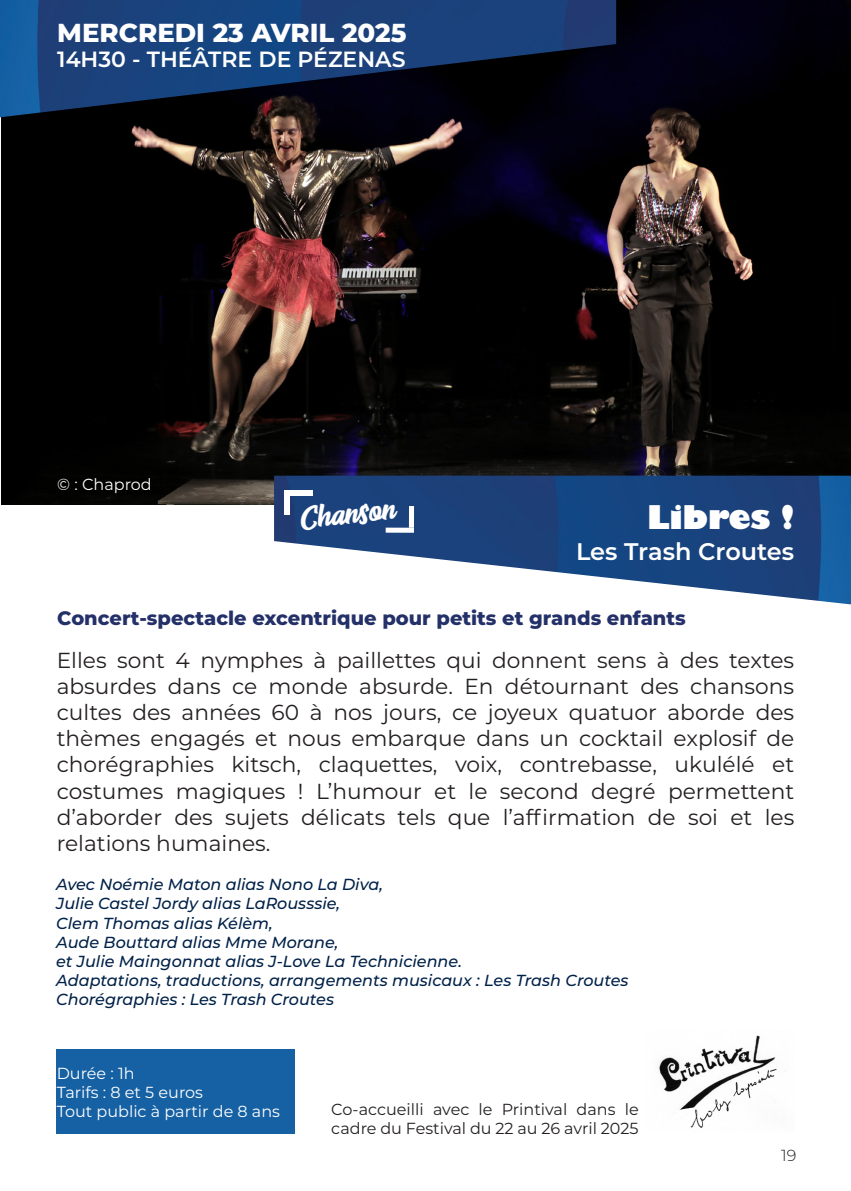
<style>
.page{position:relative;width:851px;height:1191px;background:#fff}
.page>*{position:absolute;margin:0;border:0;box-sizing:border-box;transform-origin:0 0}
.Titre_Spectacle{font:800 32px "Gill Sans";color:#fff}
.Jour{font:800 26px "Montserrat";color:#fff}
.Type{font:26px "Radiant";color:#fff}
.Lieu{font:600 24px "Montserrat";color:#fff}
.Lieu-2{font:600 22px "Montserrat";color:#fff}
.Résumé{font:21.8px/26px "Montserrat";color:#231f20;text-align:justify}
.Sous-titre{font:800 19.4px "Montserrat";color:#243169}
.Infos{font:italic 500 16px "Montserrat";color:#002148}
.Le___partenariat{font:16px/19.2px "Montserrat";color:#231f20}
.infos_tarif{font:16px "Montserrat";color:#fff}
.Crédit_photo{font:16px "Montserrat";color:#fff}
.t1{font:300 16px "Montserrat";color:#231f20}
</style>
<div class="page">
<img style="left:1px;top:0;width:849px;height:505px">
<img style="left:274px;top:475px;width:576px;height:129px">
<img style="left:0;top:0;width:616px;height:117px">
<div style="left:409px;top:506px;width:5px;height:22px;background:#fff"></div>
<div style="left:385px;top:527px;width:29px;height:6px;background:#fff"></div>
<div style="left:284px;top:493px;width:5px;height:22px;background:#fff"></div>
<div style="left:284px;top:491px;width:28px;height:5px;background:#fff"></div>
<img style="left:658px;top:1035px;width:128px;height:93px">
<div style="left:57px;top:1049px;width:238px;height:85px;background:#1661a4"></div>
<p class="Jour" style="left:57px;top:14px;width:351px">MERCREDI 23 AVRIL 2025</p>
<p class="Lieu-2" style="left:57px;top:44px;width:349px">14H30 - THÉÂTRE DE PÉZENAS</p>
<p class="Crédit_photo" style="left:57px;top:473px;width:96px">© : Chaprod</p>
<p class="Type" style="left:298px;top:498px;width:98px;rotate:-6deg">Chanson</p>
<p class="Titre_Spectacle" style="left:647px;top:497px;width:149px">Libres !</p>
<p class="Lieu" style="left:576px;top:534px;width:220px">Les Trash Croutes</p>
<p class="Sous-titre" style="left:57px;top:604px;width:629px">Concert-spectacle excentrique pour petits et grands enfants</p>
<p class="Résumé" style="left:57px;top:646px;width:739px">Elles sont 4 nymphes à paillettes qui donnent sens à des textes absurdes dans ce monde absurde. En détournant des chansons cultes des années 60 à nos jours, ce joyeux quatuor aborde des thèmes engagés et nous embarque dans un cocktail explosif de chorégraphies kitsch, claquettes, voix, contrebasse, ukulélé et costumes magiques ! L’humour et le second degré permettent d’aborder des sujets délicats tels que l’affirmation de soi et les relations humaines.</p>
<p class="Infos" style="left:56px;top:873px;width:328px">Avec Noémie Maton alias Nono La Diva,</p>
<p class="Infos" style="left:56px;top:892px;width:285px">Julie Castel Jordy alias LaRousssie,</p>
<p class="Infos" style="left:56px;top:911px;width:218px">Clem Thomas alias Ké lè m,</p>
<p class="Infos" style="left:56px;top:931px;width:284px">Aude Bouttard alias Mme Morane,</p>
<p class="Infos" style="left:56px;top:950px;width:407px">et Julie Maingonnat alias J-Love La Technicienne.</p>
<p class="Infos" style="left:56px;top:969px;width:573px">Adaptations, traductions, arrangements musicaux : Les Trash Croutes</p>
<p class="Infos" style="left:56px;top:988px;width:279px">Chorégraphies : Les Trash Croutes</p>
<p class="infos_tarif" style="left:57px;top:1062px;width:79px">Durée : 1h</p>
<p class="infos_tarif" style="left:57px;top:1081px;width:148px">Tarifs : 8 et 5 euros</p>
<p class="infos_tarif" style="left:57px;top:1100px;width:225px">Tout public à partir de 8 ans</p>
<p class="Le___partenariat" style="left:331px;top:1099px;width:309px">Co-accueilli avec le Printival dans le cadre du Festival du 22 au 26 avril 2025</p>
<p class="t1" style="left:781px;top:1144px;width:17px">19</p>
</div>
